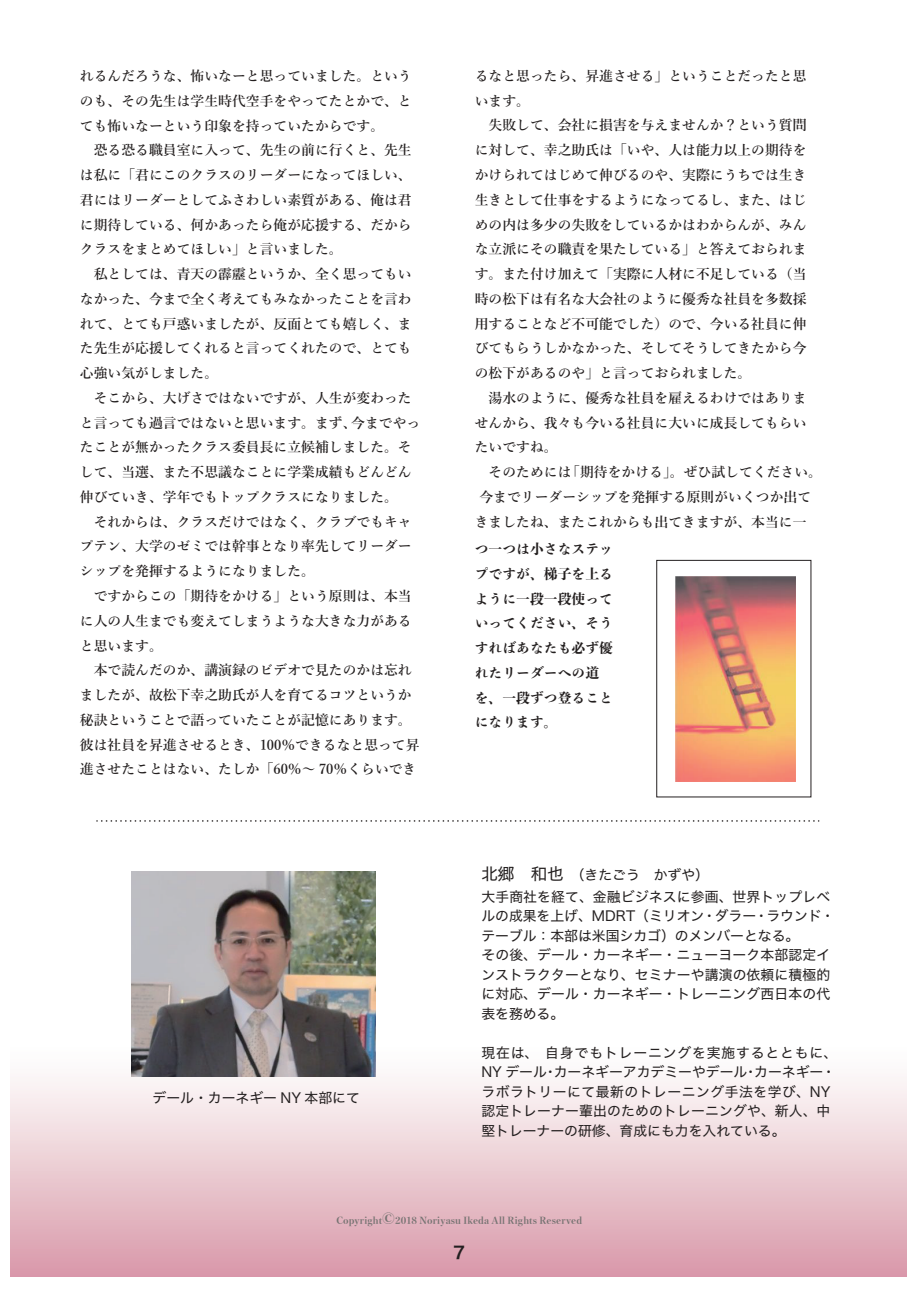
<style>
.page{position:relative;width:919px;height:1289px;background:#fff}
.page>*{position:absolute;margin:0;border:0;box-sizing:border-box;transform-origin:0 0}
.t1{font:16.95px "Hira Kaku Pro N W6";color:#231f20}
.t2{font:600 13.8px/24.8px "Yu Min";color:#231f1f}
.t3{font:13.8px/19.5px "Hiragino Sans W4";letter-spacing:.01em;color:#231f1f}
.t4{font:800 13.8px/24.8px "Yu Min";color:#231f1f}
.t5{font:800 9.6px "Yu Min";letter-spacing:.015em;color:#767372}
.s1{font-size:16.5px}
.s2{font-size:14.85px}
</style>
<div class="page">
<div style="left:11px;top:1044px;width:895px;height:232px;background:linear-gradient(to bottom,#fff,#da9bab)"></div>
<div style="left:656px;top:560px;width:155px;height:237px;background:#fff;border:1px solid #231f20"></div>
<img style="left:132px;top:871px;width:243px;height:204px">
<svg style="left:97px;top:820px;width:722px;height:1px"></svg>
<img style="left:675px;top:576px;width:120px;height:205px">
<p class="t2" style="left:80px;top:64px;width:342px">れるんだろうな、怖いなーと思っていました。というのも、その先生は学生時代空手をやってたとかで、とても怖いなーという印象を持っていたからです。<br>　恐る恐る職員室に入って、先生の前に行くと、先生は私に「君にこのクラスのリーダーになってほしい、君にはリーダーとしてふさわしい素質がある、俺は君に期待している、何かあったら俺が応援する、だからクラスをまとめてほしい」と言いました。<br>　私としては、青天の霹靂というか、全く思ってもいなかった、今まで全く考えてもみなかったことを言われて、とても戸惑いましたが、反面とても嬉しく、また先生が応援してくれると言ってくれたので、とても心強い気がしました。<br>　そこから、大げさではないですが、人生が変わったと言っても過言ではないと思います。まず、今までやったことが無かったクラス委員長に立候補しました。そして、当選、また不思議なことに学業成績もどんどん伸びていき、学年でもトップクラスになりました。<br>　それからは、クラスだけではなく、クラブでもキャプテン、大学のゼミでは幹事となり率先してリーダーシップを発揮するようになりました。<br>　ですからこの「期待をかける」という原則は、本当に人の人生までも変えてしまうような大きな力があると思います。<br>　本で読んだのか、講演録のビデオで見たのかは忘れましたが、故松下幸之助氏が人を育てるコツというか秘訣ということで語っていたことが記憶にあります。彼は社員を昇進させるとき、100％できるなと思って昇進させたことはない、たしか「60％～ 70％くらいでき</p>
<p class="t2" style="left:474px;top:64px;width:333px">るなと思ったら、昇進させる」ということだったと思</p>
<p class="t2" style="left:474px;top:89px;width:57px">います。</p>
<p class="t2" style="left:474px;top:113px;width:333px">　失敗して、会社に損害を与えませんか？という質問</p>
<p class="t2" style="left:474px;top:138px;width:333px">に対して、幸之助氏は「いや、人は能力以上の期待を</p>
<p class="t2" style="left:474px;top:163px;width:333px">かけられてはじめて伸びるのや、実際にうちでは生き</p>
<p class="t2" style="left:474px;top:188px;width:333px">生きとして仕事をするようになってるし、また、はじ</p>
<p class="t2" style="left:474px;top:212px;width:333px">めの内は多少の失敗をしているかはわからんが、みん</p>
<p class="t2" style="left:474px;top:237px;width:333px">な立派にその職責を果たしている」と答えておられま</p>
<p class="t2" style="left:474px;top:262px;width:333px">す。また付け加えて「実際に人材に不足している（当</p>
<p class="t2" style="left:474px;top:287px;width:333px">時の松下は有名な大会社のように優秀な社員を多数採</p>
<p class="t2" style="left:474px;top:311px;width:333px">用することなど不可能でした）ので、今いる社員に伸</p>
<p class="t2" style="left:474px;top:336px;width:333px">びてもらうしかなかった、そしてそうしてきたから今</p>
<p class="t2" style="left:474px;top:361px;width:278px">の松下があるのや」と言っておられました。</p>
<p class="t2" style="left:474px;top:386px;width:333px">　湯水のように、優秀な社員を雇えるわけではありま</p>
<p class="t2" style="left:474px;top:410px;width:333px">せんから、我々も今いる社員に大いに成長してもらい</p>
<p class="t2" style="left:474px;top:435px;width:84px">たいですね。</p>
<p class="t2" style="left:474px;top:460px;width:349px">　そのためには「期待をかける」。ぜひ試してください。</p>
<p class="t2" style="left:479px;top:485px;width:333px">今までリーダーシップを発揮する原則がいくつか出て</p>
<p class="t2" style="left:474px;top:509px;width:333px">きましたね、またこれからも出てきますが、本当に一</p>
<p class="t4" style="left:474px;top:536px;width:140px">つ一つは小さなステップですが、梯子を上るように一段一段使っていってください、そうすればあなたも必ず優れたリーダーへの道を、一段ずつ登ることになります。</p>
<p class="t3" style="left:152px;top:1087px;width:209px">デール・カーネギー NY 本部にて</p>
<p class="t3" style="left:481px;top:863px;width:350px;line-height:21.6px"><span class="s1">北郷　和也</span>　（きたごう　かずや）<br>大手商社を経て、金融ビジネスに参画、世界トップレベ</p>
<p class="t3" style="left:481px;top:905px;width:355px">ルの成果を上げ、MDRT（ミリオン・ダラー・ラウンド・テーブル：本部は米国シカゴ）のメンバーとなる。<br>その後、デール・カーネギー・ニューヨーク本部認定インストラクターとなり、セミナーや講演の依頼に積極的に対応、デール・カーネギー・トレーニング西日本の代表を務める。　</p>
<p class="t3" style="left:481px;top:1041px;width:357px">現在は、　自身でもトレーニングを実施するとともに、<br>NY デール・カーネギーアカデミーやデール・カーネギー・ラボラトリーにて最新のトレーニング手法を学び、NY認定トレーナー輩出のためのトレーニングや、新人、中堅トレーナーの研修、育成にも力を入れている。</p>
<p class="t5" style="left:336px;top:1213px;width:247px">Copyright<span class="s2">©</span>2018 Noriyasu Ikeda All Rights Reserved</p>
<p class="t1" style="left:453px;top:1236px;width:14px">7</p>
</div>
